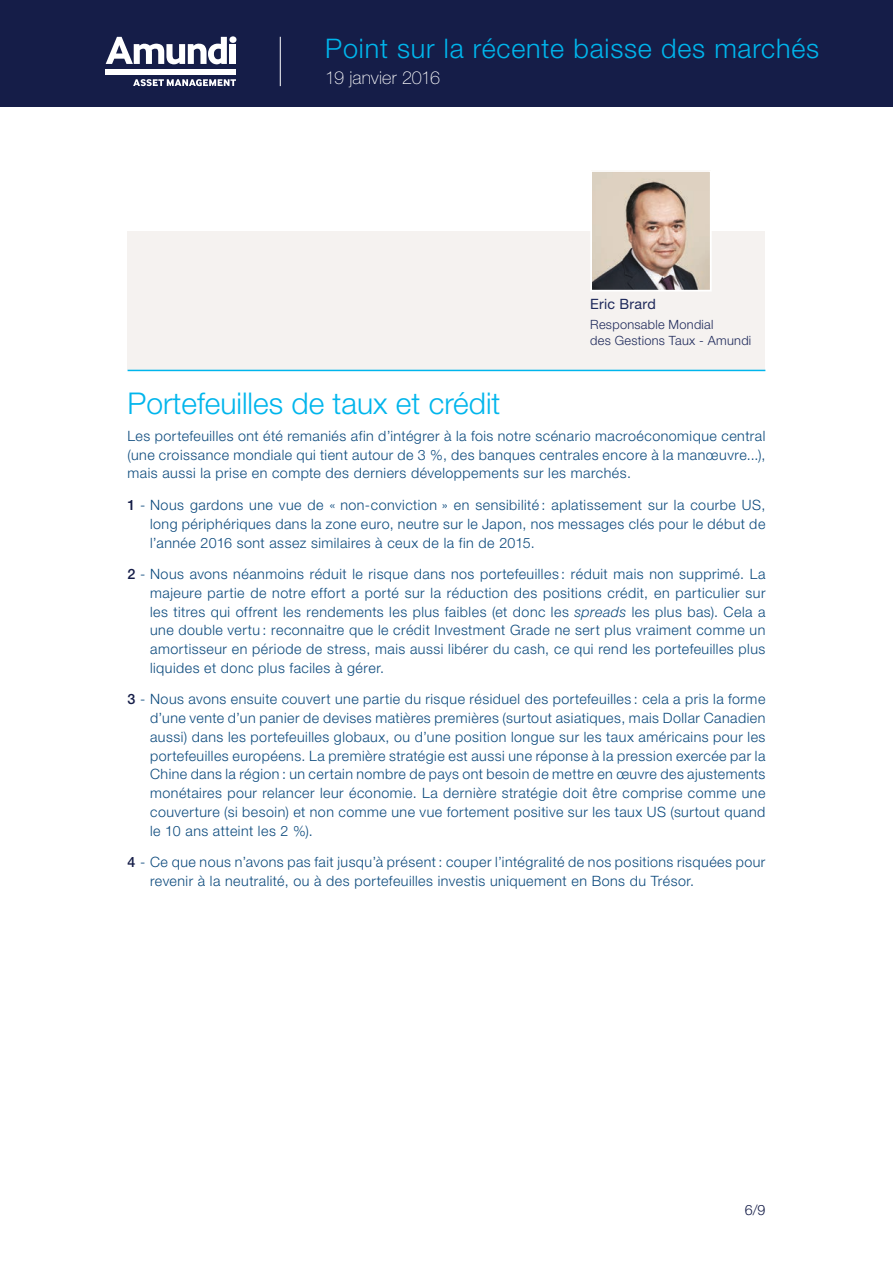
<style>
.page{position:relative;width:893px;height:1263px;background:#fff}
.page>*{position:absolute;margin:0;border:0;box-sizing:border-box;transform-origin:0 0}
.t1{font:300 30px "Helvetica Neue LT Std";color:#00b5ec}
.t2{font:300 27px "Helvetica Neue LT Std";letter-spacing:.03em;color:#00b5ec}
.t3{font:100 18px "Helvetica Neue LT Std";color:#fff}
.t4{font:300 14.25px/18.8px "Helvetica Neue LT Std";letter-spacing:.035em;color:#0c4a7d;text-align:justify}
.t5{font:14.25px "Helvetica Neue LT Std";letter-spacing:.02em;color:#1f2a5b}
.t6{font:300 14.25px "Helvetica Neue LT Std";color:#151d48}
.t7{font:300 12.75px/15.8px "Helvetica Neue LT Std";letter-spacing:.025em;color:#1f2a5b}
.s1{font-weight:500;color:#151d48}
.s2{font-style:italic}
</style>
<div class="page">
<div style="left:0;top:0;width:893px;height:106px;background:#151d48"></div>
<svg style="left:106px;top:37px;width:121px;height:27px"></svg>
<div style="left:229px;top:36px;width:7px;height:7px;background:#fff;border-radius:50%"></div>
<div style="left:230px;top:44px;width:6px;height:20px;background:#fff"></div>
<div style="left:106px;top:69px;width:130px;height:5px;background:#fff"></div>
<svg style="left:133px;top:79px;width:103px;height:8px"></svg>
<hr style="left:280px;top:37px;width:1px;height:49px;background:#fff">
<div style="left:128px;top:232px;width:637px;height:138px;background:#f5f2f0"></div>
<img style="left:593px;top:173px;width:116px;height:116px">
<div style="left:590px;top:170px;width:122px;height:122px;border:2px solid #fff"></div>
<hr style="left:128px;top:370px;width:637px;height:1px;background:#00b5ec">
<h2 class="t2" style="left:325px;top:32px;width:495px">Point sur la récente baisse des marchés</h2>
<p class="t3" style="left:325px;top:67px;width:116px">19 janvier 2016</p>
<p class="t5" style="left:590px;top:295px;width:67px">Eric Brard</p>
<p class="t7" style="left:590px;top:316px;width:163px">Responsable Mondial<br>des Gestions Taux - Amundi</p>
<h1 class="t1" style="left:128px;top:385px;width:374px">Portefeuilles de taux et crédit</h1>
<p class="t4" style="left:128px;top:426px;width:639px">Les portefeuilles ont été remaniés afin d’intégrer à la fois notre scénario macroéconomique central (une croissance mondiale qui tient autour de 3 %, des banques centrales encore à la manœuvre...), mais aussi la prise en compte des derniers développements sur les marchés.</p>
<p class="t4" style="left:150px;top:495px;width:617px;text-indent:-23px"><span class="s1">1</span> - Nous gardons une vue de « non-conviction » en sensibilité : aplatissement sur la courbe US, long périphériques dans la zone euro, neutre sur le Japon, nos messages clés pour le début de l’année 2016 sont assez similaires à ceux de la fin de 2015.</p>
<p class="t4" style="left:150px;top:564px;width:617px;text-indent:-23px"><span class="s1">2</span> - Nous avons néanmoins réduit le risque dans nos portefeuilles : réduit mais non supprimé. La majeure partie de notre effort a porté sur la réduction des positions crédit, en particulier sur les titres qui offrent les rendements les plus faibles (et donc les <span class="s2">spreads</span> les plus bas). Cela a une double vertu : reconnaitre que le crédit Investment Grade ne sert plus vraiment comme un amortisseur en période de stress, mais aussi libérer du cash, ce qui rend les portefeuilles plus liquides et donc plus faciles à gérer.</p>
<p class="t4" style="left:150px;top:689px;width:617px;text-indent:-23px"><span class="s1">3</span> - Nous avons ensuite couvert une partie du risque résiduel des portefeuilles : cela a pris la forme d’une vente d’un panier de devises matières premières (surtout asiatiques, mais Dollar Canadien aussi) dans les portefeuilles globaux, ou d’une position longue sur les taux américains pour les portefeuilles européens. La première stratégie est aussi une réponse à la pression exercée par la Chine dans la région : un certain nombre de pays ont besoin de mettre en œuvre des ajustements monétaires pour relancer leur économie. La dernière stratégie doit être comprise comme une couverture (si besoin) et non comme une vue fortement positive sur les taux US (surtout quand le 10 ans atteint les 2 %).</p>
<p class="t4" style="left:150px;top:852px;width:617px;text-indent:-23px"><span class="s1">4</span> - Ce que nous n’avons pas fait jusqu’à présent : couper l’intégralité de nos positions risquées pour revenir à la neutralité, ou à des portefeuilles investis uniquement en Bons du Trésor.</p>
<p class="t6" style="left:745px;top:1201px;width:22px">6/9</p>
</div>
